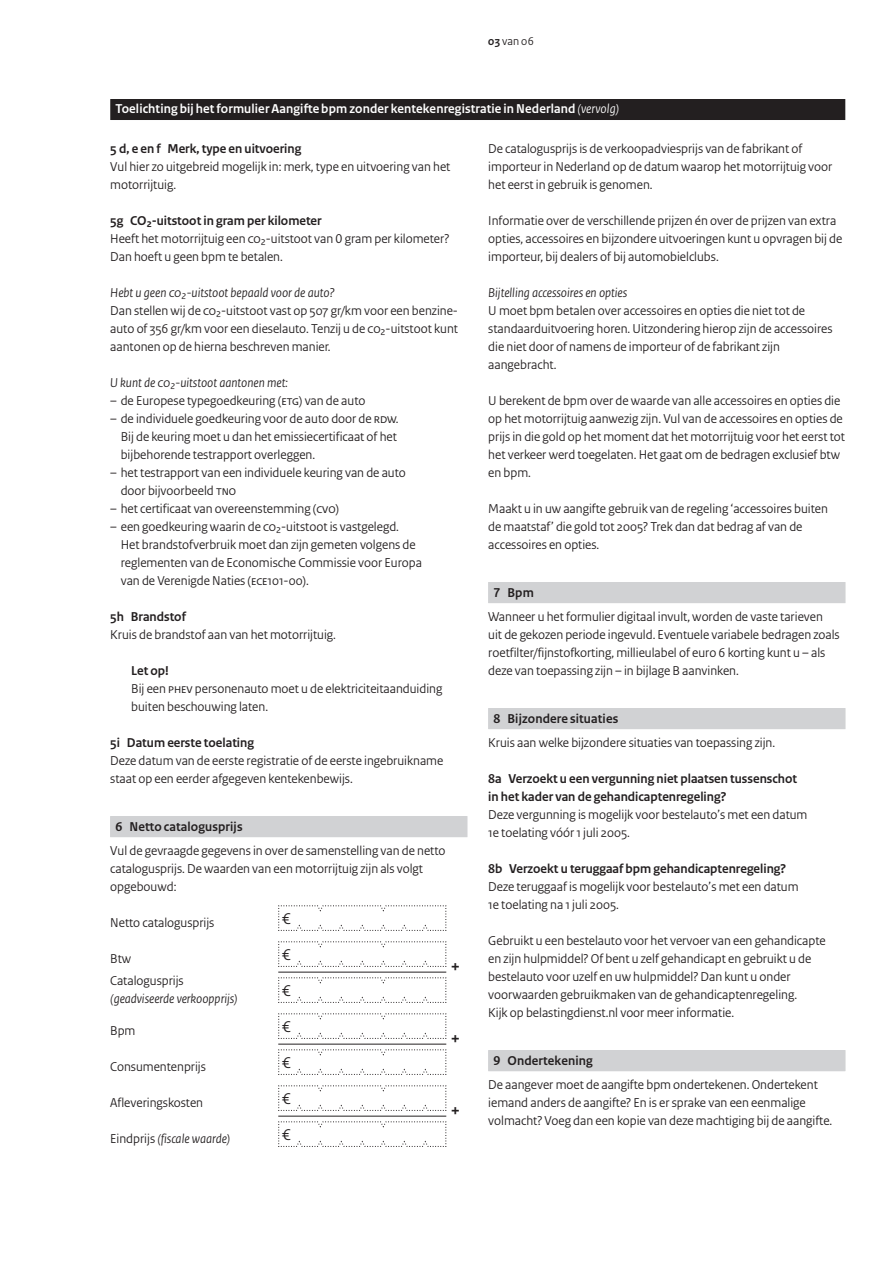
<style>
.page{position:relative;width:893px;height:1263px;background:#fff}
.page>*{position:absolute;margin:0;border:0;box-sizing:border-box;transform-origin:0 0}
.t1{font:700 18px "Rijksoverheid Sans Heading";color:#231f20}
.t2{font:16.5px "Rijksoverheid Sans Heading";color:#231f20}
.t3{font:13.5px/18px "Rijksoverheid Sans Heading";color:#231f20}
.t4{font:700 13.5px/18px "Rijksoverheid Sans Heading";color:#231f20}
.t5{font:italic 13.5px "Rijksoverheid Sans Heading";color:#231f20}
.t6{font:700 13.5px "Rijksoverheid Sans Heading";letter-spacing:.01em;color:#fff}
.t7{font:12px "Rijksoverheid Sans Heading";color:#231f20}
.s1{font-weight:700}
.s2{font-weight:400;font-style:italic}
.s3{font-style:normal}
</style>
<div class="page">
<div style="left:110px;top:816px;width:357px;height:21px;background:#d1d2d4"></div>
<svg style="left:278px;top:905px;width:169px;height:26px"></svg>
<svg style="left:278px;top:941px;width:169px;height:26px"></svg>
<hr style="left:278px;top:972px;width:168px;height:1px;background:#231f20">
<svg style="left:278px;top:977px;width:169px;height:26px"></svg>
<svg style="left:278px;top:1013px;width:169px;height:26px"></svg>
<hr style="left:278px;top:1044px;width:168px;height:1px;background:#231f20">
<svg style="left:278px;top:1049px;width:169px;height:26px"></svg>
<svg style="left:278px;top:1085px;width:169px;height:26px"></svg>
<hr style="left:278px;top:1116px;width:168px;height:1px;background:#231f20">
<svg style="left:278px;top:1121px;width:169px;height:26px"></svg>
<div style="left:488px;top:582px;width:357px;height:21px;background:#d1d2d4"></div>
<div style="left:488px;top:708px;width:357px;height:21px;background:#d1d2d4"></div>
<div style="left:488px;top:1050px;width:357px;height:21px;background:#d1d2d4"></div>
<div style="left:110px;top:99px;width:735px;height:21px;background:#231f20"></div>
<p class="t7" style="left:488px;top:34px;width:47px"><span class="s1">03</span> van 06</p>
<p class="t6" style="left:116px;top:101px;width:505px">Toelichting bij het formulier Aangifte bpm zonder kentekenregistratie in Nederland <span class="s2">(vervolg)</span></p>
<p class="t4" style="left:110px;top:140px;width:193px">5 d, e en f Merk, type en uitvoering</p>
<p class="t3" style="left:110px;top:158px;width:342px">Vul hier zo uitgebreid mogelijk in: merk, type en uitvoering van het motorrijtuig.</p>
<p class="t4" style="left:110px;top:212px;width:213px">5g CO2-uitstoot in gram per kilometer</p>
<p class="t3" style="left:110px;top:230px;width:341px">Heeft het motorrijtuig een CO2-uitstoot van 0 gram per kilometer?<br>Dan hoeft u geen bpm te betalen.</p>
<p class="t5" style="left:110px;top:285px;width:226px">Hebt u geen CO2-uitstoot bepaald voor de auto?</p>
<p class="t3" style="left:110px;top:302px;width:349px;text-align:justify">Dan stellen wij de CO2-uitstoot vast op 507 gr/km voor een benzine&shy;auto of 356 gr/km voor een dieselauto. Tenzij u de CO2‑uitstoot kunt aantonen op de hierna beschreven manier.</p>
<p class="t5" style="left:110px;top:375px;width:179px">U kunt de CO2-uitstoot aantonen met:</p>
<p class="t3" style="left:110px;top:392px;width:257px">– de Europese typegoedkeuring (ETG) van de auto</p>
<p class="t3" style="left:121px;top:410px;width:279px;text-align:justify;text-indent:-11px">– de individuele goedkeuring voor de auto door de RDW.<br>Bij de keuring moet u dan het emissiecertificaat of het bijbehorende testrapport overleggen.</p>
<p class="t3" style="left:121px;top:464px;width:287px;text-indent:-11px">– het testrapport van een individuele keuring van de auto door bijvoorbeeld TNO</p>
<p class="t3" style="left:110px;top:500px;width:230px">– het certificaat van overeenstemming (CVO)</p>
<p class="t3" style="left:121px;top:518px;width:303px;text-indent:-11px">– een goedkeuring waarin de CO2-uitstoot is vastgelegd.<br>Het brandstofverbruik moet dan zijn gemeten volgens de reglementen van de Economische Commissie voor Europa van de Verenigde Naties (ECE101-00).</p>
<p class="t4" style="left:110px;top:608px;width:77px">5h Brandstof</p>
<p class="t3" style="left:110px;top:626px;width:227px">Kruis de brandstof aan van het motorrijtuig.</p>
<p class="t4" style="left:131px;top:662px;width:39px">Let op!</p>
<p class="t3" style="left:131px;top:680px;width:313px">Bij een PHEV personenauto moet u de elektriciteitaanduiding buiten beschouwing laten.</p>
<p class="t4" style="left:110px;top:734px;width:145px">5i Datum eerste toelating</p>
<p class="t3" style="left:110px;top:752px;width:335px">Deze datum van de eerste registratie of de eerste ingebruikname staat op een eerder afgegeven kentekenbewijs.</p>
<p class="t4" style="left:116px;top:818px;width:129px">6 Netto catalogusprijs</p>
<p class="t3" style="left:110px;top:842px;width:337px">Vul de gevraagde gegevens in over de samenstelling van de netto catalogusprijs. De waarden van een motorrijtuig zijn als volgt opgebouwd:</p>
<p class="t3" style="left:110px;top:914px;width:106px">Netto catalogusprijs</p>
<p class="t2" style="left:282px;top:909px;width:10px">€</p>
<p class="t3" style="left:110px;top:950px;width:22px">Btw</p>
<p class="t2" style="left:282px;top:945px;width:10px">€</p>
<p class="t3" style="left:110px;top:972px;width:75px">Catalogusprijs</p>
<p class="t5" style="left:110px;top:991px;width:129px">(geadviseerde verkoopprijs)</p>
<h1 class="t1" style="left:451px;top:956px;width:11px">+</h1>
<p class="t2" style="left:282px;top:981px;width:10px">€</p>
<p class="t3" style="left:110px;top:1022px;width:27px">Bpm</p>
<p class="t2" style="left:282px;top:1017px;width:10px">€</p>
<p class="t3" style="left:110px;top:1058px;width:97px">Consumentenprijs</p>
<p class="t2" style="left:282px;top:1053px;width:10px">€</p>
<p class="t3" style="left:110px;top:1094px;width:94px">Afleveringskosten</p>
<p class="t2" style="left:282px;top:1089px;width:10px">€</p>
<p class="t5" style="left:110px;top:1131px;width:122px"><span class="s3">Eindprijs</span> (fiscale waarde)</p>
<p class="t2" style="left:282px;top:1125px;width:10px">€</p>
<h1 class="t1" style="left:451px;top:1028px;width:11px">+</h1>
<h1 class="t1" style="left:451px;top:1100px;width:11px">+</h1>
<p class="t3" style="left:488px;top:140px;width:346px">De catalogusprijs is de verkoopadviesprijs van de fabrikant of importeur in Nederland op de datum waarop het motorrijtuig voor het eerst in gebruik is genomen.</p>
<p class="t3" style="left:488px;top:212px;width:356px">Informatie over de verschillende prijzen én over de prijzen van extra opties, accessoires en bijzondere uitvoeringen kunt u opvragen bij de importeur, bij dealers of bij automobielclubs.</p>
<p class="t5" style="left:488px;top:285px;width:140px">Bijtelling accessoires en opties</p>
<p class="t3" style="left:488px;top:302px;width:346px">U moet bpm betalen over accessoires en opties die niet tot de standaarduitvoering horen. Uitzondering hierop zijn de accessoires die niet door of namens de importeur of de fabrikant zijn aangebracht.</p>
<p class="t3" style="left:488px;top:392px;width:358px">U berekent de bpm over de waarde van alle accessoires en opties die op het motorrijtuig aanwezig zijn. Vul van de accessoires en opties de prijs in die gold op het moment dat het motorrijtuig voor het eerst tot het verkeer werd toegelaten. Het gaat om de bedragen exclusief btw en bpm.</p>
<p class="t3" style="left:488px;top:500px;width:341px">Maakt u in uw aangifte gebruik van de regeling ‘accessoires buiten de maatstaf’ die gold tot 2005? Trek dan dat bedrag af van de accessoires en opties.</p>
<p class="t4" style="left:494px;top:584px;width:42px">7 Bpm</p>
<p class="t3" style="left:488px;top:608px;width:353px">Wanneer u het formulier digitaal invult, worden de vaste tarieven uit de gekozen periode ingevuld. Eventuele variabele bedragen zoals roetfilter/fijnstofkorting, millieulabel of euro 6 korting kunt u – als deze van toepassing zijn – in bijlage B aanvinken.</p>
<p class="t4" style="left:494px;top:710px;width:126px">8 Bijzondere situaties</p>
<p class="t3" style="left:488px;top:734px;width:288px">Kruis aan welke bijzondere situaties van toepassing zijn.</p>
<p class="t4" style="left:488px;top:770px;width:310px">8a Verzoekt u een vergunning niet plaatsen tussenschot in het kader van de gehandicaptenregeling?</p>
<p class="t3" style="left:488px;top:806px;width:321px">Deze vergunning is mogelijk voor bestelauto’s met een datum<br>1e toelating vóór 1 juli 2005.</p>
<p class="t4" style="left:488px;top:860px;width:299px">8b Verzoekt u teruggaaf bpm gehandicaptenregeling?</p>
<p class="t3" style="left:488px;top:878px;width:312px">Deze teruggaaf is mogelijk voor bestelauto’s met een datum<br>1e toelating na 1 juli 2005.</p>
<p class="t3" style="left:488px;top:932px;width:339px">Gebruikt u een bestelauto voor het vervoer van een gehandicapte en zijn hulpmiddel? Of bent u zelf gehandicapt en gebruikt u de bestelauto voor uzelf en uw hulpmiddel? Dan kunt u onder voorwaarden gebruikmaken van de gehandicaptenregeling.<br>Kijk op belastingdienst.nl voor meer informatie.</p>
<p class="t4" style="left:494px;top:1052px;width:101px">9 Ondertekening</p>
<p class="t3" style="left:488px;top:1076px;width:346px">De aangever moet de aangifte bpm ondertekenen. Ondertekent iemand anders de aangifte? En is er sprake van een eenmalige volmacht? Voeg dan een kopie van deze machtiging bij de aangifte.</p>
</div>
